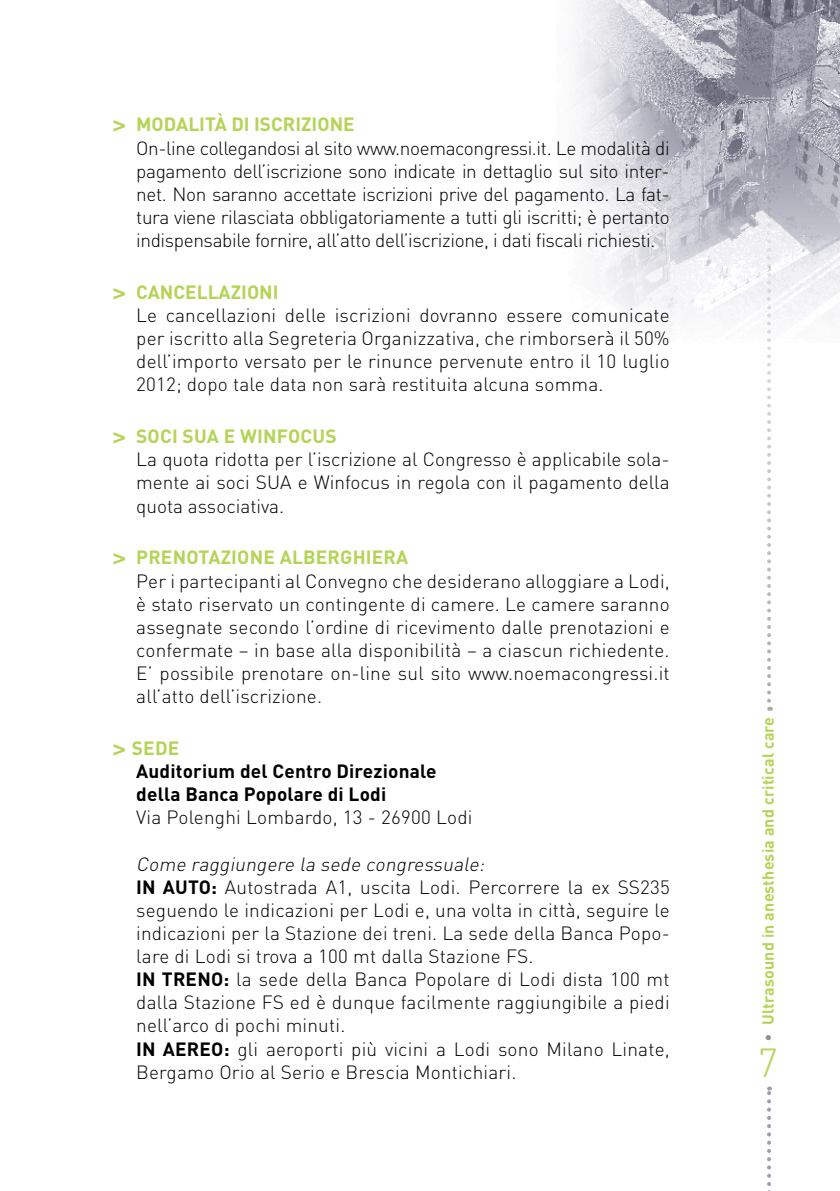
<style>
.page{position:relative;width:840px;height:1191px;background:#fff}
.page>*{position:absolute;margin:0;border:0;box-sizing:border-box;transform-origin:0 0}
.t1{font:300 40px "DIN";color:#b3d455}
.t2{font:300 19px/23.2px "DIN";letter-spacing:.01em;color:#000;text-align:justify}
.t3{font:300 19px/23.2px "DIN";letter-spacing:-.02em;color:#000}
.t4{font:700 19px "DIN";letter-spacing:.01em;color:#000}
.t5{font:700 19px "DIN";letter-spacing:.01em;color:#b3d455}
.t6{font:italic 300 19px "DIN";color:#000}
.t7{font:700 16px "DIN";letter-spacing:.01em;color:#b3d455}
.s1{font-family:"Helvetica";font-weight:700;font-size:20px;color:#b3d455}
.s2{font-weight:700;color:#b3d455}
.s3{font-family:"Helvetica";font-size:20px}
.s4{font-weight:700}
.s5{font-weight:300;color:#8e8e9d}
</style>
<div class="page">
<svg style="left:767px;top:1086px;width:3px;height:105px"></svg>
<svg style="left:767px;top:346px;width:3px;height:355px"></svg>
<img style="left:573px;top:0;width:266px;height:342px">
<p class="t3" style="left:136px;top:113px;width:534px;text-indent:-23px"><span class="s1">&gt;</span> <span class="s2">modalità di iscrizione<br></span>On-line collegandosi al sito www.noemacongressi.it. Le modalità di pagamento dell’iscrizione sono indicate in dettaglio sul sito inter&shy;net. Non saranno accettate iscrizioni prive del pagamento. La fat&shy;tura viene rilasciata obbligatoriamente a tutti gli iscritti; è pertanto indispensabile fornire, all’atto dell’iscrizione, i dati fiscali richiesti.</p>
<p class="t5" style="left:113px;top:280px;width:59px"><span class="s3">&gt;</span> cancell</p>
<p class="t5" style="left:218px;top:280px;width:61px">azioni</p>
<p class="t2" style="left:136px;top:303px;width:534px">Le cancellazioni delle iscrizioni dovranno essere comunicate per iscritto alla Segreteria Organizzativa, che rimborserà il 50% dell’importo versato per le rinunce pervenute entro il 10 luglio 2012; dopo tale data non sarà restituita alcuna somma.</p>
<p class="t5" style="left:113px;top:424px;width:83px"><span class="s3">&gt;</span>SOCISUA</p>
<p class="t5" style="left:224px;top:424px;width:101px">E WI NFOCUS</p>
<p class="t2" style="left:136px;top:448px;width:534px">La quota ridotta per l’iscrizione al Congresso è applicabile sola&shy;mente ai soci SUA e Winfocus in regola con il pagamento della quota associativa.</p>
<p class="t2" style="left:136px;top:546px;width:534px;text-align:left;text-indent:-23px"><span class="s1">&gt;</span> <span class="s2">PRENOTAZIONE ALBERGHI ERA<br></span>Per i partecipanti al Convegno che desiderano alloggiare a Lodi, è stato riservato un contingente di camere. Le camere saranno assegnate secondo l’ordine di ricevimento dalle prenotazioni e confermate – in base alla disponibilità – a ciascun richiedente.<br>E’ possibile prenotare on-line sul sito www.noemacongressi.it all’atto dell’iscrizione.</p>
<p class="t5" style="left:113px;top:736px;width:67px"><span class="s3">&gt;</span> SEDE</p>
<p class="t4" style="left:113px;top:759px;width:324px">Auditorium del Centro Direzionale</p>
<p class="t4" style="left:136px;top:782px;width:251px">della Banca Popolare di Lodi</p>
<p class="t2" style="left:136px;top:805px;width:337px">Via Polenghi Lombardo, 13 - 26900 Lodi</p>
<p class="t6" style="left:136px;top:852px;width:353px">Come raggiungere la sede congressuale:</p>
<p class="t2" style="left:113px;top:875px;width:557px"><span class="s4">I N AUTO:</span> Autostrada A1, uscita Lodi. Percorrere la ex SS235</p>
<p class="t2" style="left:136px;top:898px;width:534px">seguendo le indicazioni per Lodi e, una volta in città, seguire le</p>
<p class="t2" style="left:136px;top:921px;width:534px">indicazioni per la Stazione dei treni. La sede della Banca Popo-</p>
<p class="t2" style="left:136px;top:944px;width:398px">lare di Lodi si trova a 100 mt dalla Stazione FS.</p>
<p class="t2" style="left:113px;top:967px;width:557px"><span class="s4">IN TRENO:</span> la sede della Banca Popolare di Lodi dista 100 mt</p>
<p class="t2" style="left:136px;top:990px;width:534px">dalla Stazione FS ed è dunque facilmente raggiungibile a piedi</p>
<p class="t2" style="left:136px;top:1013px;width:210px">nell’arco di pochi minuti.</p>
<p class="t2" style="left:113px;top:1036px;width:557px"><span class="s4">IN AEREO:</span> gli aeroporti più vicini a Lodi sono Milano Linate,</p>
<p class="t2" style="left:136px;top:1060px;width:381px">Bergamo Orio al Serio e Brescia Montichiari.</p>
<p class="t7" style="left:757px;top:1041px;width:326px;rotate:-90deg"><span class="s5">•</span> Ultrasound in anesthesia and critical care</p>
<h1 class="t1" style="left:756px;top:1037px;width:22px">7</h1>
</div>
